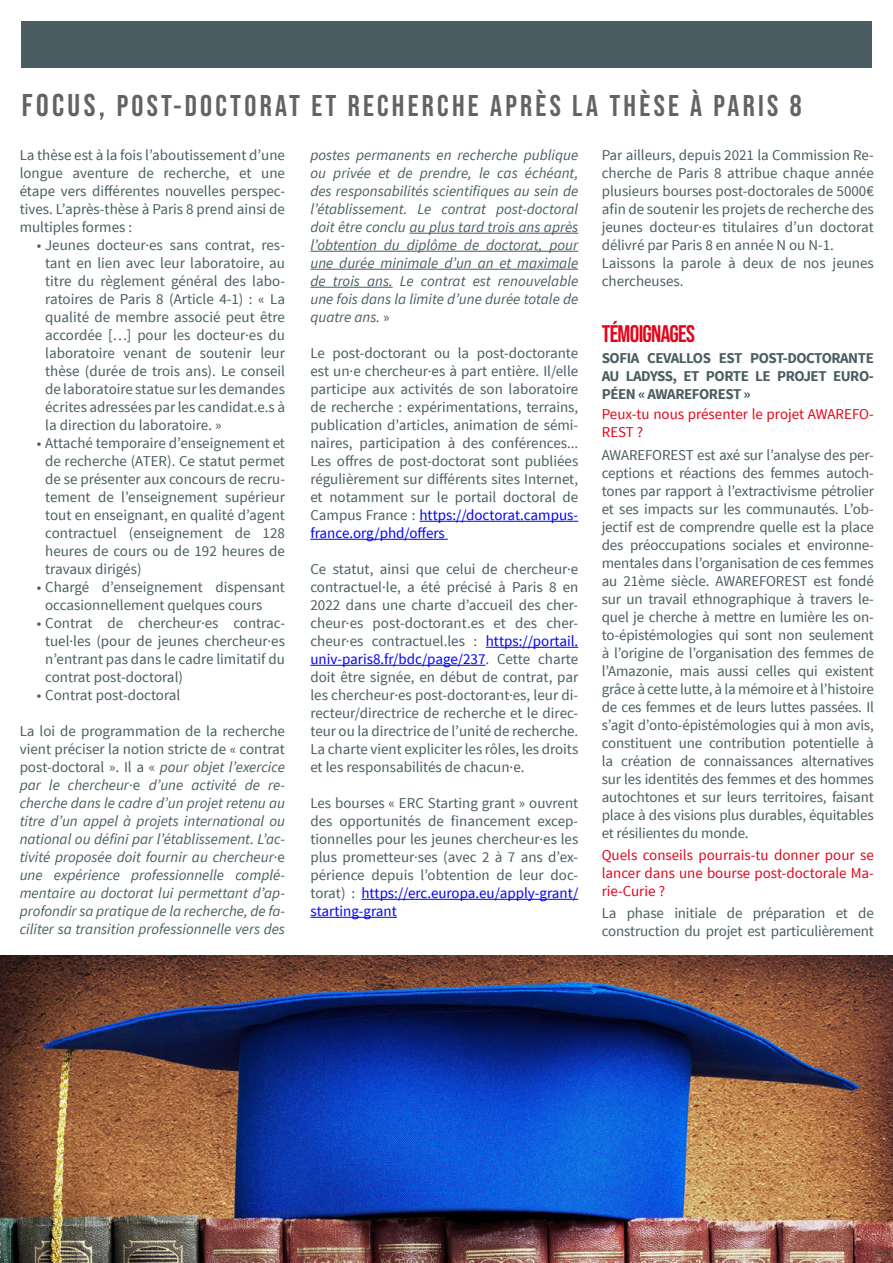
<style>
.page{position:relative;width:893px;height:1263px;background:#fff}
.page>*{position:absolute;margin:0;border:0;box-sizing:border-box;transform-origin:0 0}
.t1{font:700 30px "Bebas Neue Pro";letter-spacing:.11em;color:#646363}
.t2{font:700 24px "Bebas Neue Pro";letter-spacing:-.03em;color:#e3051a}
.t3{font:15px/18px "Source Sans Pro";color:#495d62;text-align:justify}
.t4{font:italic 15px/18px "Source Sans Pro";color:#495d62;text-align:justify}
.t5{font:15px/18px "Source Sans Pro";color:#e3051a}
.t6{font:700 15px/18px "Source Sans Pro";letter-spacing:-.03em;color:#495d62;text-align:justify}
.s1{font-size:31.5px}
.s2{font-style:normal}
.s3{color:#00f}
</style>
<div class="page">
<hr style="left:409px;top:233px;width:169px;height:1px;background:#495d62">
<hr style="left:310px;top:251px;width:268px;height:1px;background:#495d62">
<hr style="left:310px;top:269px;width:268px;height:1px;background:#495d62">
<hr style="left:310px;top:287px;width:83px;height:1px;background:#495d62">
<hr style="left:419px;top:521px;width:159px;height:1px;background:#00f">
<hr style="left:310px;top:539px;width:138px;height:1px;background:#00f">
<hr style="left:486px;top:647px;width:92px;height:1px;background:#00f">
<hr style="left:310px;top:665px;width:175px;height:1px;background:#00f">
<hr style="left:361px;top:899px;width:217px;height:1px;background:#00f">
<hr style="left:310px;top:917px;width:87px;height:1px;background:#00f">
<div style="left:21px;top:21px;width:851px;height:47px;background:#495d62"></div>
<img style="left:0;top:955px;width:893px;height:308px">
<h1 class="t1" style="left:22px;top:88px;width:781px"><span class="s1">FOCUS,</span> POST-DOCTORAT ET RECHERCHE APRÈS LA THÈSE À PARIS 8</h1>
<p class="t3" style="left:20px;top:146px;width:267px">La thèse est à la fois l’aboutissement d’une longue aventure de recherche, et une étape vers différentes nouvelles perspec&shy;tives. L’après-thèse à Paris 8 prend ainsi de multiples formes :</p>
<p class="t3" style="left:45px;top:236px;width:241px;text-indent:-9px">• Jeunes docteur·es sans contrat, res&shy;tant en lien avec leur laboratoire, au titre du règlement général des labo&shy;ratoires de Paris 8 (Article 4-1) : « La qualité de membre associé peut être accordée […] pour les docteur·es du laboratoire venant de soutenir leur thèse (durée de trois ans). Le conseil de laboratoire statue sur les demandes écrites adressées par les candidat.e.s à la direction du laboratoire. »</p>
<p class="t3" style="left:45px;top:434px;width:241px;text-indent:-9px">• Attaché temporaire d’enseignement et de recherche (ATER). Ce statut permet de se présenter aux concours de recru&shy;tement de l’enseignement supérieur tout en enseignant, en qualité d’agent contractuel (enseignement de 128 heures de cours ou de 192 heures de travaux dirigés)</p>
<p class="t3" style="left:45px;top:578px;width:241px;text-indent:-9px">• Chargé d’enseignement dispensant occasionnellement quelques cours</p>
<p class="t3" style="left:45px;top:614px;width:241px;text-indent:-9px">• Contrat de chercheur·es contrac&shy;tuel·les (pour de jeunes chercheur·es n’entrant pas dans le cadre limitatif du contrat post-doctoral)</p>
<p class="t3" style="left:37px;top:686px;width:145px">• Contrat post-doctoral</p>
<p class="t4" style="left:20px;top:722px;width:267px"><span class="s2">La loi de programmation de la recherche vient préciser la notion stricte de « contrat post-doctoral ». Il a «</span> pour objet l’exercice par le chercheur<span class="s2">·e</span> d’une activité de re&shy;cherche dans le cadre d’un projet retenu au titre d’un appel à projets international ou national ou défini par l’établissement. L’ac&shy;tivité proposée doit fournir au chercheur<span class="s2">·e </span>une expérience professionnelle complé&shy;mentaire au doctorat lui permettant d’ap&shy;profondir sa pratique de la recherche, de fa&shy;ciliter sa transition professionnelle vers des</p>
<p class="t4" style="left:310px;top:146px;width:269px">postes permanents en recherche publique ou privée et de prendre, le cas échéant, des responsabilités scientifiques au sein de l’établissement. Le contrat post-doctoral doit être conclu au plus tard trois ans après l’obtention du diplôme de doctorat, pour une durée minimale d’un an et maximale de trois ans. Le contrat est renouvelable une fois dans la limite d’une durée totale de quatre ans. <span class="s2">»</span></p>
<p class="t3" style="left:310px;top:344px;width:269px">Le post-doctorant ou la post-doctorante est un·e chercheur·es à part entière. Il/elle participe aux activités de son laboratoire de recherche : expérimentations, terrains, publication d’articles, animation de sémi&shy;naires, participation à des conférences...<br>Les offres de post-doctorat sont publiées régulièrement sur différents sites Internet, et notamment sur le portail doctoral de Campus France : <span class="s3">https://doctorat.campus&shy;france.org/phd/offers</span></p>
<p class="t3" style="left:310px;top:560px;width:269px">Ce statut, ainsi que celui de chercheur·e contractuel·le, a été précisé à Paris 8 en 2022 dans une charte d’accueil des cher&shy;cheur·es post-doctorant.es et des cher&shy;cheur·es contractuel.les : <span class="s3">https://portail. univ-paris8.fr/bdc/page/237</span>. Cette charte doit être signée, en début de contrat, par les chercheur·es post-doctorant·es, leur di&shy;recteur/directrice de recherche et le direc&shy;teur ou la directrice de l’unité de recherche.<br>La charte vient expliciter les rôles, les droits et les responsabilités de chacun·e.</p>
<p class="t3" style="left:310px;top:794px;width:269px">Les bourses « ERC Starting grant » ouvrent des opportunités de financement excep&shy;tionnelles pour les jeunes chercheur·es les plus prometteur·ses (avec 2 à 7 ans d’ex&shy;périence depuis l’obtention de leur doc&shy;torat) : <span class="s3">https://erc.europa.eu/apply-grant/ starting-grant</span></p>
<p class="t3" style="left:602px;top:146px;width:274px;text-align:left">Par ailleurs, depuis 2021 la Commission Re&shy;cherche de Paris 8 attribue chaque année plusieurs bourses post-doctorales de 5000€ afin de soutenir les projets de recherche des jeunes docteur·es titulaires d’un doctorat délivré par Paris 8 en année N ou N-1.<br>Laissons la parole à deux de nos jeunes chercheuses.</p>
<h2 class="t2" style="left:602px;top:320px;width:95px">TÉMOIGNAGES</h2>
<p class="t6" style="left:602px;top:349px;width:274px">SOFIA CEVALLOS EST POST-DOCTORANTE AU LADYSS, ET PORTE LE PROJET EURO-PÉEN « AWAREFOREST »</p>
<p class="t5" style="left:602px;top:406px;width:274px">Peux-tu nous présenter le projet AWAREFO-<br>REST ?</p>
<p class="t3" style="left:602px;top:446px;width:274px">AWAREFOREST est axé sur l’analyse des per&shy;ceptions et réactions des femmes autoch&shy;tones par rapport à l’extractivisme pétrolier et ses impacts sur les communautés. L’ob&shy;jectif est de comprendre quelle est la place des préoccupations sociales et environne&shy;mentales dans l’organisation de ces femmes au 21ème siècle. AWAREFOREST est fondé sur un travail ethnographique à travers le&shy;quel je cherche à mettre en lumière les on&shy;to-épistémologies qui sont non seulement à l’origine de l’organisation des femmes de l’Amazonie, mais aussi celles qui existent grâce à cette lutte, à la mémoire et à l’histoire de ces femmes et de leurs luttes passées. Il s’agit d’onto-épistémologies qui à mon avis, constituent une contribution potentielle à la création de connaissances alternatives sur les identités des femmes et des hommes autochtones et sur leurs territoires, faisant place à des visions plus durables, équitables et résilientes du monde.</p>
<p class="t5" style="left:602px;top:846px;width:274px;text-align:justify">Quels conseils pourrais-tu donner pour se lancer dans une bourse post-doctorale Ma&shy;rie-Curie ?</p>
<p class="t3" style="left:602px;top:904px;width:274px">La phase initiale de préparation et de construction du projet est particulièrement</p>
</div>
